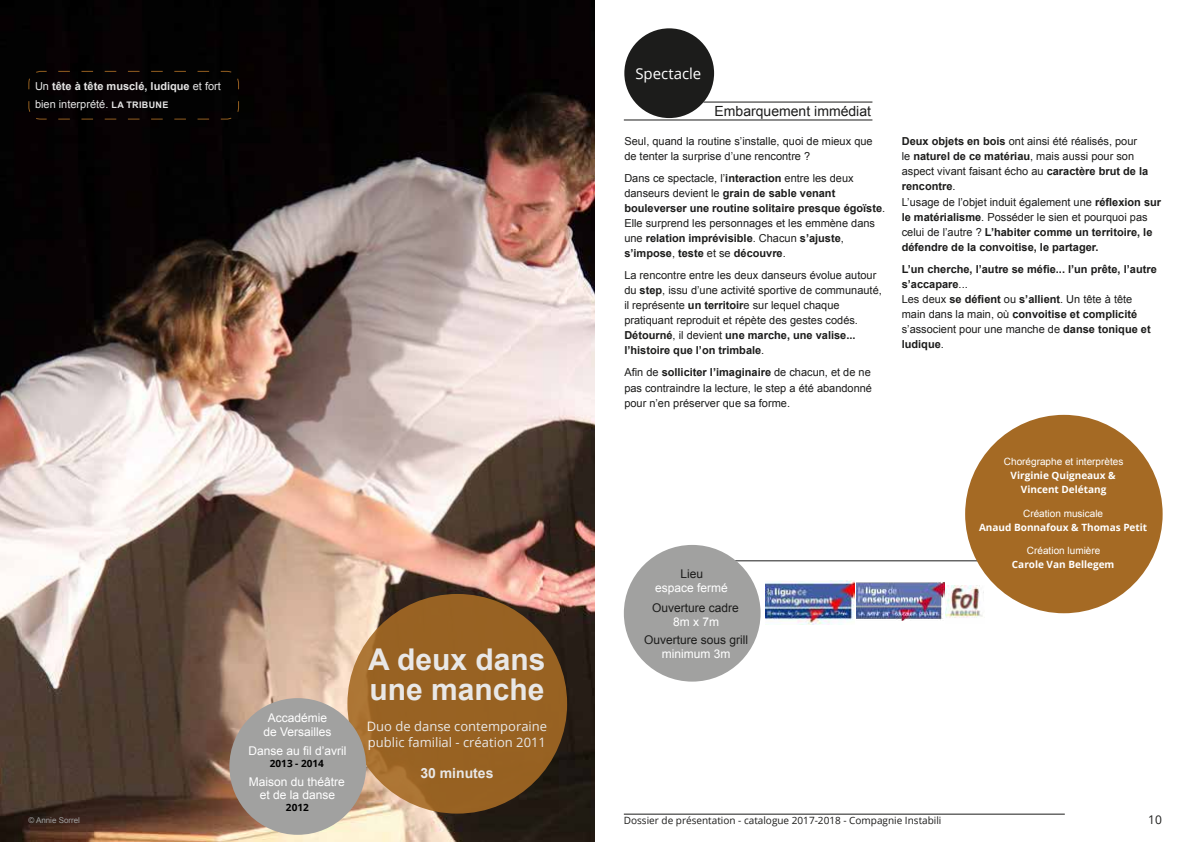
<style>
.page{position:relative;width:1191px;height:842px;background:#fff}
.page>*{position:absolute;margin:0;border:0;box-sizing:border-box;transform-origin:0 0}
.t1{font:700 30px/30px "Arial";color:#fff}
.t2{font:15px "Open Sans";color:#fff}
.t3{font:14px "Arial";color:#1c1c1b}
.t4{font:700 14px "Arial";color:#fff}
.t5{font:13px/15.6px "Open Sans";color:#fff}
.t6{font:12px/14px "Arial";color:#fff;text-align:center}
.t7{font:12px "Arial";color:#1c1c1b}
.t8{font:12px "Open Sans";color:#1c1c1b}
.t9{font:700 11px/15px "Arial";color:#1c1c1b}
.t10{font:11px/15px "Arial";color:#1c1c1b}
.t11{font:11px/18px "Arial";color:#fff}
.t12{font:700 10px/14px "Open Sans";color:#fff;text-align:center}
.t13{font:10px "Open Sans";color:#1c1c1b}
.t14{font:10px "Arial";color:#fff}
.t15{font:700 10px "Open Sans";color:#000}
.t16{font:8px "Arial";color:#a1a1a0}
.s1{font-weight:700}
.s2{font-weight:700;font-size:9px}
.s3{font-weight:400}
</style>
<div class="page">
<hr style="left:712px;top:560px;width:279px;height:1px;background:#1c1c1b">
<img style="left:0;top:0;width:595px;height:841px">
<div style="left:347px;top:594px;width:220px;height:220px;background:linear-gradient(to right,#a26c2c,#935d1e);border-radius:50%"></div>
<div style="left:28px;top:70px;width:211px;height:50px;background:#020202"></div>
<div style="left:229px;top:698px;width:137px;height:137px;background:#a1a1a0;border-radius:50%"></div>
<hr style="left:703px;top:102px;width:169px;height:1px;background:#1c1c1b">
<div style="left:624px;top:28px;width:90px;height:90px;background:#1c1c1b;border-radius:50%"></div>
<hr style="left:624px;top:119px;width:248px;height:1px;background:#1c1c1b">
<div style="left:965px;top:415px;width:197px;height:198px;background:#a56a24;border-radius:50%"></div>
<div style="left:624px;top:545px;width:136px;height:137px;background:#a1a1a0;border-radius:50%"></div>
<hr style="left:624px;top:814px;width:440px;height:1px;background:#1c1c1b">
<img style="left:766px;top:580px;width:88px;height:44px">
<img style="left:856px;top:582px;width:88px;height:38px">
<img style="left:945px;top:585px;width:39px;height:33px">
<p class="t11" style="left:35px;top:77px;width:187px">Un <span class="s1">tête à tête musclé, ludique</span> et fort bien interprété. <span class="s2">LA TRIBUNE</span></p>
<p class="t16" style="left:28px;top:815px;width:53px">© Annie Sorrel</p>
<p class="t6" style="left:263px;top:710px;width:70px">Accadémie de Versailles</p>
<p class="t6" style="left:248px;top:743px;width:100px">Danse au fil d’avril</p>
<p class="t15" style="left:270px;top:756px;width:56px">2013 - 2014</p>
<p class="t6" style="left:249px;top:775px;width:98px;line-height:13px">Maison du théâtre et de la danse</p>
<p class="t15" style="left:286px;top:800px;width:24px">2012</p>
<h1 class="t1" style="left:368px;top:644px;width:179px">A deux dans une manche</h1>
<p class="t5" style="left:367px;top:718px;width:182px">Duo de danse contemporaine public familial - création 2011</p>
<p class="t4" style="left:420px;top:763px;width:75px">30 minutes</p>
<h2 class="t2" style="left:635px;top:63px;width:67px">Spectacle</h2>
<p class="t3" style="left:714px;top:101px;width:158px">Embarquement immédiat</p>
<p class="t10" style="left:624px;top:134px;width:250px">Seul, quand la routine s’installe, quoi de mieux que de tenter la surprise d’une rencontre ?</p>
<p class="t9" style="left:624px;top:171px;width:262px"><span class="s3">Dans ce spectacle, l’</span>interaction <span class="s3">entre les deux danseurs devient le</span> grain de sable venant bouleverser une routine solitaire presque égoïste<span class="s3">.<br>Elle surprend les personnages et les emmène dans une</span> relation imprévisible<span class="s3">. Chacun</span> s’ajuste<span class="s3">, </span>s’impose<span class="s3">,</span> teste <span class="s3">et se</span> découvre<span class="s3">.</span></p>
<p class="t10" style="left:624px;top:268px;width:259px">La rencontre entre les deux danseurs évolue autour du <span class="s1">step</span>, issu d’une activité sportive de communauté, il représente <span class="s1">un territoir</span>e sur lequel chaque pratiquant reproduit et répète des gestes codés.<br><span class="s1">Détourné</span>, il devient <span class="s1">une marche, une valise... l’histoire que l’on trimbale</span>.</p>
<p class="t10" style="left:624px;top:365px;width:249px;text-align:justify">Afin de <span class="s1">solliciter l’imaginaire</span> de chacun, et de ne pas contraindre la lecture, le step a été abandonné pour n’en préserver que sa forme.</p>
<p class="t9" style="left:901px;top:134px;width:261px">Deux objets en bois <span class="s3">ont ainsi été réalisés, pour<br>le</span> naturel de ce matériau<span class="s3">, mais aussi pour son aspect vivant faisant écho au</span> caractère brut de la rencontre<span class="s3">.<br>L’usage de l’objet induit également une</span> réflexion sur le matérialisme<span class="s3">. Posséder le sien et pourquoi pas celui de l’autre ?</span> L’habiter comme un territoire, le défendre de la convoitise, le partager.</p>
<p class="t9" style="left:901px;top:261px;width:256px">L’un cherche, l’autre se méfie... l’un prête, l’autre s’accapare<span class="s3">...<br>Les deux</span> se défient <span class="s3">ou</span> s’allient<span class="s3">. Un tête à tête main dans la main, où</span> convoitise et complicité <span class="s3">s’associent pour une manche de</span> danse tonique et ludique<span class="s3">.</span></p>
<p class="t7" style="left:680px;top:565px;width:24px">Lieu</p>
<p class="t6" style="left:655px;top:581px;width:74px">espace fermé</p>
<p class="t7" style="left:652px;top:599px;width:88px">Ouverture cadre</p>
<p class="t6" style="left:673px;top:615px;width:48px">8m x 7m</p>
<p class="t7" style="left:644px;top:631px;width:106px">Ouverture sous grill</p>
<p class="t6" style="left:662px;top:647px;width:70px">minimum 3m</p>
<p class="t14" style="left:1004px;top:455px;width:121px">Chorégraphe et interprètes</p>
<p class="t12" style="left:1010px;top:468px;width:107px">Virginie Quigneaux &amp;<br>Vincent Delétang</p>
<p class="t14" style="left:1023px;top:507px;width:82px">Création musicale</p>
<p class="t12" style="left:979px;top:520px;width:170px">Anaud Bonnafoux &amp; Thomas Petit</p>
<p class="t14" style="left:1027px;top:544px;width:75px">Création lumière</p>
<p class="t12" style="left:1012px;top:557px;width:104px">Carole Van Bellegem</p>
<p class="t13" style="left:624px;top:814px;width:319px">Dossier de présentation - catalogue 2017-2018 - Compagnie Instabili</p>
<p class="t8" style="left:1148px;top:811px;width:15px">10</p>
</div>
